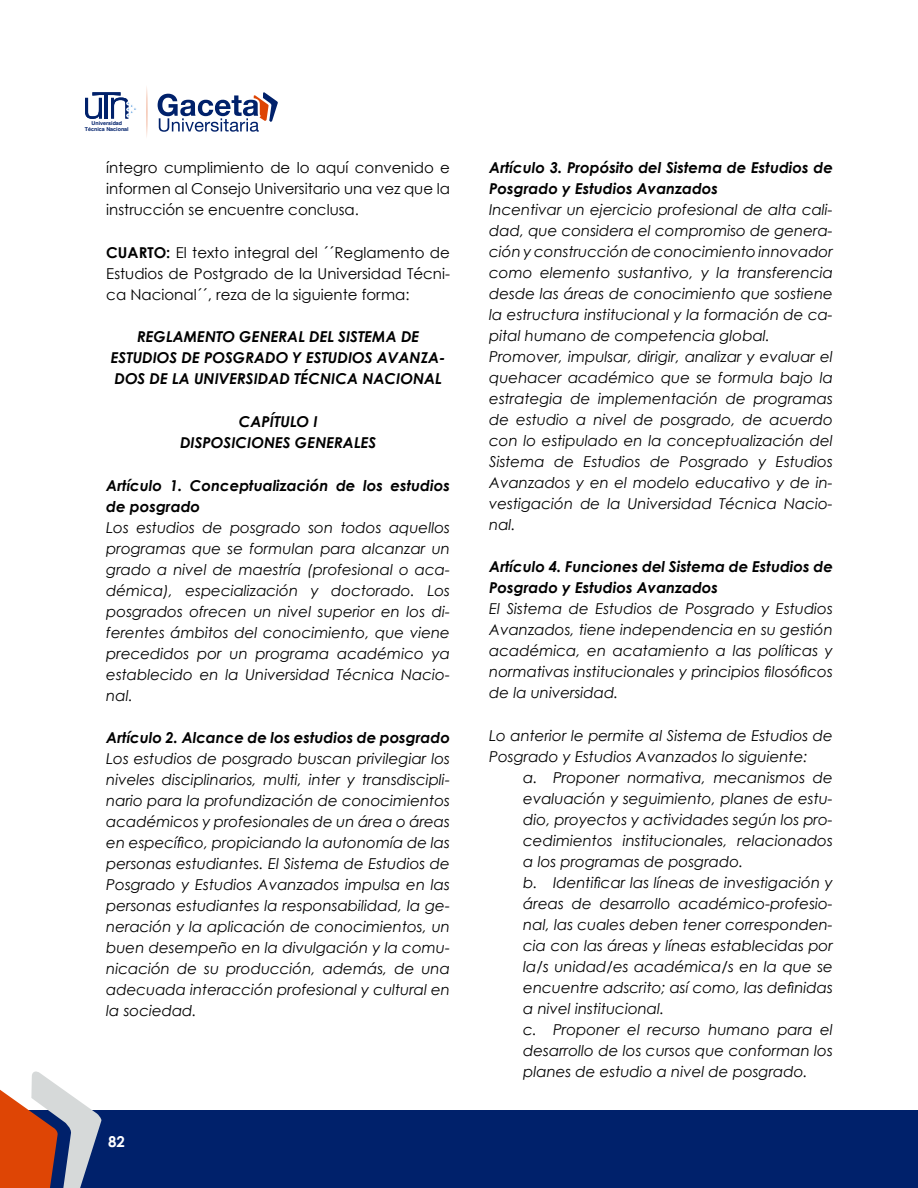
<style>
.page{position:relative;width:918px;height:1188px;background:#fff}
.page>*{position:absolute;margin:0;border:0;box-sizing:border-box;transform-origin:0 0}
.t1{font:italic 15px/21px "Century Gothic";color:#000;text-align:justify}
.t2{font:italic 700 15px/21px "Century Gothic";color:#000}
.t3{font:15px/21px "Century Gothic";color:#000;text-align:justify}
.t4{font:700 15px "Century Gothic";color:#fff}
.t5{font:700 5.4px/6.4px "Helvetica";color:#00216b;text-align:center}
.s1{font-weight:700}
</style>
<div class="page">
<div style="left:0;top:1110px;width:918px;height:78px;background:#00216b"></div>
<svg style="left:0;top:1071px;width:102px;height:117px"></svg>
<svg style="left:85px;top:92px;width:51px;height:27px"></svg>
<svg style="left:158px;top:92px;width:120px;height:40px"></svg>
<svg style="left:147px;top:90px;width:1px;height:43px"></svg>
<p class="t5" style="left:85px;top:120px;width:45px">Universidad<br>Técnica Nacional</p>
<p class="t3" style="left:106px;top:157px;width:345px">íntegro cumplimiento de lo aquí convenido e informen al Consejo Universitario una vez que la instrucción se encuentre conclusa.</p>
<p class="t3" style="left:106px;top:242px;width:345px"><span class="s1">CUARTO:</span> El texto integral del ´´Reglamento de Estudios de Postgrado de la Universidad Técni&shy;ca Nacional´´, reza de la siguiente forma:</p>
<p class="t2" style="left:111px;top:326px;width:336px;text-align:center">REGLAMENTO GENERAL DEL SISTEMA DE<br>ESTUDIOS DE POSGRADO Y ESTUDIOS AVANZA-<br>DOS DE LA UNIVERSIDAD TÉCNICA NACIONAL</p>
<p class="t2" style="left:180px;top:410px;width:198px;text-align:center">CAPÍTULO I<br>DISPOSICIONES GENERALES</p>
<p class="t2" style="left:106px;top:474px;width:345px">Artículo 1. Conceptualización de los estudios de posgrado</p>
<p class="t1" style="left:106px;top:517px;width:345px">Los estudios de posgrado son todos aquellos programas que se formulan para alcanzar un grado a nivel de maestría (profesional o aca&shy;démica), especialización y doctorado. Los posgrados ofrecen un nivel superior en los di&shy;ferentes ámbitos del conocimiento, que viene precedidos por un programa académico ya establecido en la Universidad Técnica Nacio&shy;nal.</p>
<p class="t2" style="left:106px;top:727px;width:345px">Artículo 2. Alcance de los estudios de posgrado</p>
<p class="t1" style="left:106px;top:748px;width:345px">Los estudios de posgrado buscan privilegiar los niveles disciplinarios, multi, inter y transdiscipli&shy;nario para la profundización de conocimientos académicos y profesionales de un área o áreas en específico, propiciando la autonomía de las personas estudiantes. El Sistema de Estudios de Posgrado y Estudios Avanzados impulsa en las personas estudiantes la responsabilidad, la ge&shy;neración y la aplicación de conocimientos, un buen desempeño en la divulgación y la comu&shy;nicación de su producción, además, de una adecuada interacción profesional y cultural en la sociedad.</p>
<p class="t4" style="left:108px;top:1130px;width:18px">82</p>
<p class="t2" style="left:489px;top:157px;width:345px">Artículo 3. Propósito del Sistema de Estudios de<br>Posgrado y Estudios Avanzados</p>
<p class="t1" style="left:489px;top:199px;width:345px;text-align:left">Incentivar un ejercicio profesional de alta cali&shy;dad, que considera el compromiso de genera&shy;ción y construcción de conocimiento innovador como elemento sustantivo, y la transferencia desde las áreas de conocimiento que sostiene la estructura institucional y la formación de ca&shy;pital humano de competencia global.<br>Promover, impulsar, dirigir, analizar y evaluar el quehacer académico que se formula bajo la estrategia de implementación de programas de estudio a nivel de posgrado, de acuerdo con lo estipulado en la conceptualización del Sistema de Estudios de Posgrado y Estudios Avanzados y en el modelo educativo y de in&shy;vestigación de la Universidad Técnica Nacio&shy;nal.</p>
<p class="t2" style="left:489px;top:556px;width:345px">Artículo 4. Funciones del Sistema de Estudios de<br>Posgrado y Estudios Avanzados</p>
<p class="t1" style="left:489px;top:598px;width:345px">El Sistema de Estudios de Posgrado y Estudios Avanzados, tiene independencia en su gestión académica, en acatamiento a las políticas y normativas institucionales y principios filosóficos de la universidad.</p>
<p class="t1" style="left:489px;top:725px;width:345px">Lo anterior le permite al Sistema de Estudios de<br>Posgrado y Estudios Avanzados lo siguiente:</p>
<p class="t1" style="left:523px;top:767px;width:311px;text-align:left">a. Proponer normativa, mecanismos de evaluación y seguimiento, planes de estu&shy;dio, proyectos y actividades según los pro&shy;cedimientos institucionales, relacionados a los programas de posgrado.<br>b. Identificar las líneas de investigación y áreas de desarrollo académico-profesio&shy;nal, las cuales deben tener corresponden&shy;cia con las áreas y líneas establecidas por la/s unidad/es académica/s en la que se encuentre adscrito; así como, las definidas a nivel institucional.<br>c. Proponer el recurso humano para el desarrollo de los cursos que conforman los planes de estudio a nivel de posgrado.</p>
</div>
